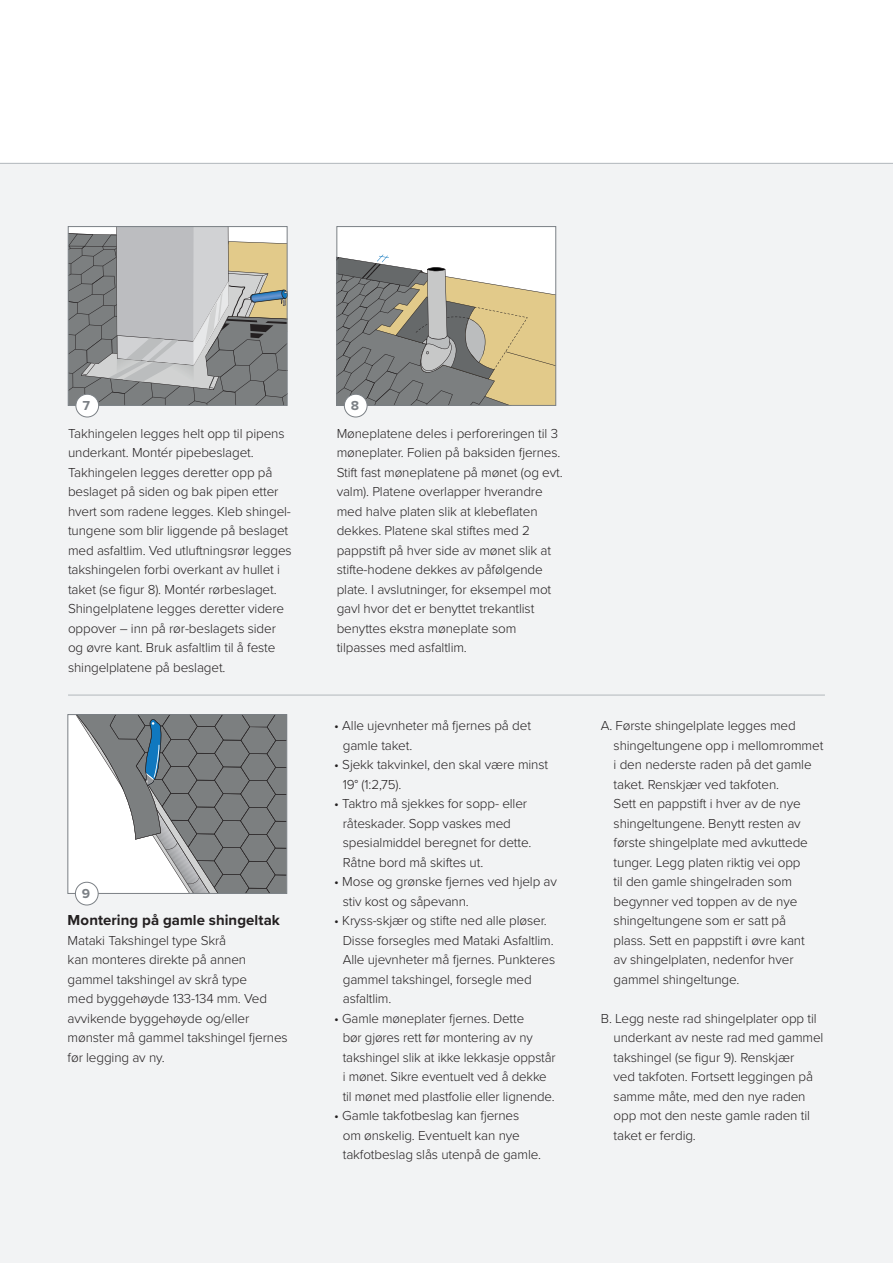
<style>
.page{position:relative;width:893px;height:1263px;background:#fff}
.page>*{position:absolute;margin:0;border:0;box-sizing:border-box;transform-origin:0 0}
.Overskrift2{font:700 15px "Proxima Nova";letter-spacing:.005em;color:#231f20}
.brødtekst2{font:300 13.5px/19.5px "Proxima Nova";letter-spacing:-.01em;color:#231f20}
.brødtekst2-2{font:700 13.5px "Proxima Nova";color:#7b8085}
</style>
<div class="page">
<div style="left:0;top:163px;width:893px;height:1100px;background:#f2f3f4"></div>
<div style="left:337px;top:227px;width:219px;height:178px;background:#fff"></div>
<svg style="left:339px;top:255px;width:215px;height:149px;background:#aca693"></svg>
<div style="left:337px;top:226px;width:219px;height:180px;border:1px solid #7b8085"></div>
<svg style="left:71px;top:716px;width:214px;height:176px"></svg>
<div style="left:68px;top:714px;width:219px;height:180px;border:1px solid #7b8085"></div>
<div style="left:344px;top:394px;width:23px;height:23px;background:#fff;border-radius:50%"></div>
<div style="left:344px;top:394px;width:23px;height:23px;border:1px solid #7b8085;border-radius:50%"></div>
<div style="left:75px;top:882px;width:23px;height:23px;background:#fff;border-radius:50%"></div>
<div style="left:75px;top:882px;width:23px;height:23px;border:1px solid #7b8085;border-radius:50%"></div>
<svg style="left:70px;top:228px;width:215px;height:176px;background:#a6a6a3"></svg>
<div style="left:68px;top:226px;width:219px;height:180px;border:1px solid #7b8085"></div>
<div style="left:76px;top:394px;width:23px;height:23px;background:#fff;border-radius:50%"></div>
<div style="left:76px;top:394px;width:23px;height:23px;border:1px solid #7b8085;border-radius:50%"></div>
<hr style="left:0;top:163px;width:893px;height:1px;background:#b2b7bc">
<hr style="left:68px;top:695px;width:757px;height:1px;background:#b2b7bc">
<p class="brødtekst2-2" style="left:82px;top:395px;width:10px">7</p>
<p class="brødtekst2" style="left:68px;top:423px;width:218px">Takhingelen legges helt opp til pipens underkant. Montér pipebeslaget.<br>Takhingelen legges deretter opp på beslaget på siden og bak pipen etter</p>
<p class="brødtekst2" style="left:68px;top:501px;width:225px">hvert som radene legges. Kleb shingel&shy;tungene som blir liggende på beslaget med asfaltlim. Ved utluftningsrør legges takshingelen forbi overkant av hullet i taket (se figur 8). Montér rørbeslaget.<br>Shingelplatene legges deretter videre oppover – inn på rør-beslagets sider og øvre kant. Bruk asfaltlim til å feste shingelplatene på beslaget.</p>
<p class="brødtekst2-2" style="left:82px;top:883px;width:10px">9</p>
<p class="Overskrift2" style="left:68px;top:909px;width:214px">Montering på gamle shingeltak</p>
<p class="brødtekst2" style="left:68px;top:930px;width:222px">Mataki Takshingel type Skrå<br>kan monteres direkte på annen gammel takshingel av skrå type<br>med byggehøyde 133-134 mm. Ved avvikende byggehøyde og/eller mønster må gammel takshingel fjernes før legging av ny.</p>
<p class="brødtekst2-2" style="left:351px;top:395px;width:10px">8</p>
<p class="brødtekst2" style="left:337px;top:423px;width:227px">Møneplatene deles i perforeringen til 3 møneplater. Folien på baksiden fjernes.<br>Stift fast møneplatene på mønet (og evt. valm). Platene overlapper hverandre med halve platen slik at klebeflaten dekkes. Platene skal stiftes med 2 pappstift på hver side av mønet slik at stifte-hodene dekkes av påfølgende plate. I avslutninger, for eksempel mot gavl hvor det er benyttet trekantlist benyttes ekstra møneplate som tilpasses med asfaltlim.</p>
<p class="brødtekst2" style="left:343px;top:715px;width:190px;text-indent:-9px">• Alle ujevnheter må fjernes på det gamle taket.</p>
<p class="brødtekst2" style="left:343px;top:754px;width:207px;text-indent:-9px">• Sjekk takvinkel, den skal være minst<br>19° (1:2,75).</p>
<p class="brødtekst2" style="left:343px;top:793px;width:190px;text-indent:-9px">• Taktro må sjekkes for sopp- eller råteskader. Sopp vaskes med spesialmiddel beregnet for dette.<br>Råtne bord må skiftes ut.</p>
<p class="brødtekst2" style="left:343px;top:871px;width:216px;text-indent:-9px">• Mose og grønske fjernes ved hjelp av stiv kost og såpevann.</p>
<p class="brødtekst2" style="left:343px;top:910px;width:214px;text-indent:-9px">• Kryss-skjær og stifte ned alle pløser.<br>Disse forsegles med Mataki Asfaltlim.<br>Alle ujevnheter må fjernes. Punkteres gammel takshingel, forsegle med asfaltlim.</p>
<p class="brødtekst2" style="left:343px;top:1008px;width:214px;text-indent:-9px">• Gamle møneplater fjernes. Dette<br>bør gjøres rett før montering av ny takshingel slik at ikke lekkasje oppstår i mønet. Sikre eventuelt ved å dekke til mønet med plastfolie eller lignende.</p>
<p class="brødtekst2" style="left:343px;top:1105px;width:200px;text-indent:-9px">• Gamle takfotbeslag kan fjernes<br>om ønskelig. Eventuelt kan nye takfotbeslag slås utenpå de gamle.</p>
<p class="brødtekst2" style="left:614px;top:715px;width:211px;text-indent:-13px">A. Første shingelplate legges med shingeltungene opp i mellomrommet i den nederste raden på det gamle taket. Renskjær ved takfoten.<br>Sett en pappstift i hver av de nye shingeltungene. Benytt resten av første shingelplate med avkuttede tunger. Legg platen riktig vei opp<br>til den gamle shingelraden som begynner ved toppen av de nye shingeltungene som er satt på<br>plass. Sett en pappstift i øvre kant<br>av shingelplaten, nedenfor hver gammel shingeltunge.</p>
<p class="brødtekst2" style="left:614px;top:1008px;width:211px;text-indent:-13px">B. Legg neste rad shingelplater opp til underkant av neste rad med gammel takshingel (se figur 9). Renskjær<br>ved takfoten. Fortsett leggingen på samme måte, med den nye raden opp mot den neste gamle raden til taket er ferdig.</p>
</div>
